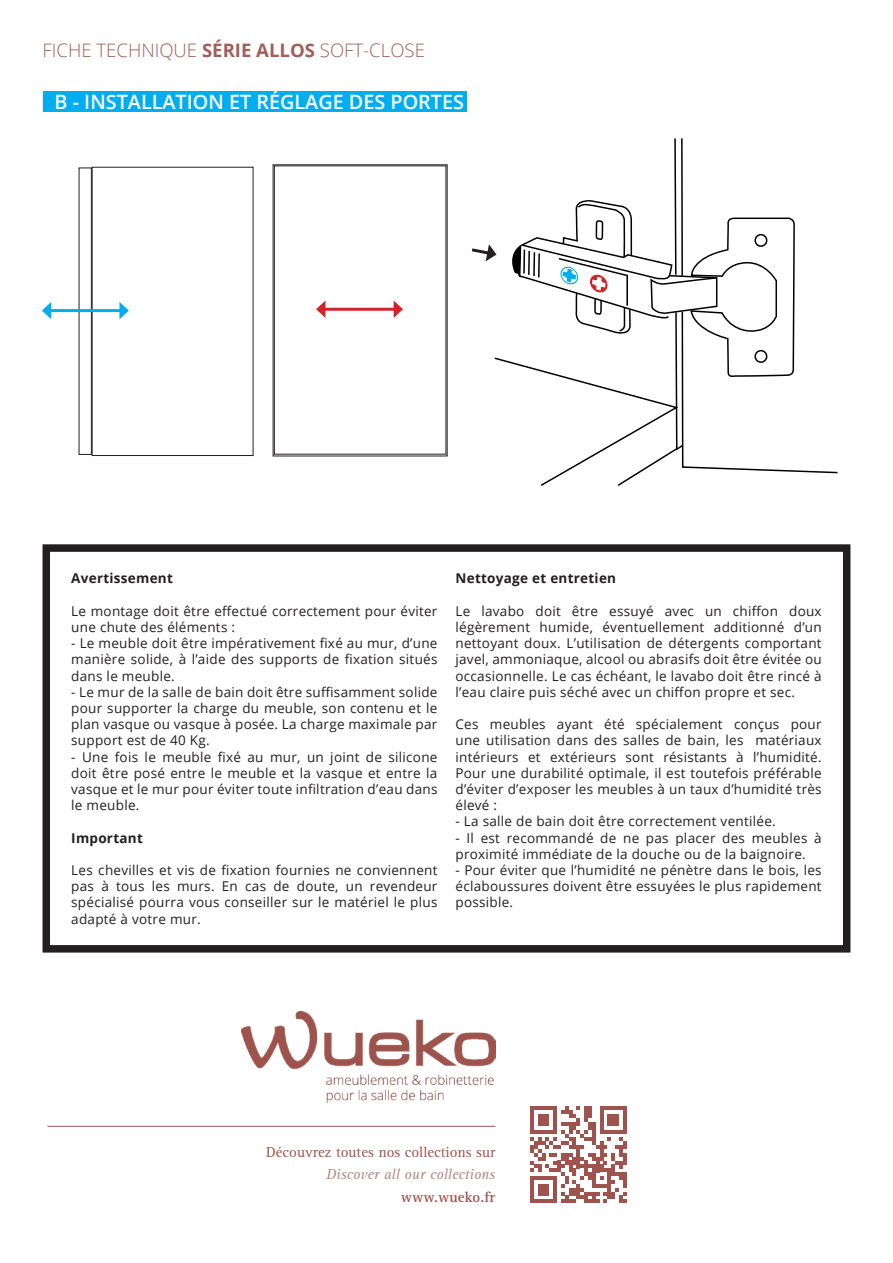
<style>
.page{position:relative;width:893px;height:1263px;background:#fff}
.page>*{position:absolute;margin:0;border:0;box-sizing:border-box;transform-origin:0 0}
.t1{font:600 19.8px "Open Sans";color:#fff}
.t2{font:300 18.6px "Open Sans";color:#a15f59}
.t3{font:15px "Rotis Serif";color:#9e534c}
.t4{font:italic 15px "Rotis Serif";color:#b28685}
.t5{font:700 15px "Rotis Serif";color:#9e534c}
.t6{font:13.5px/16.2px "Open Sans";letter-spacing:.02em;color:#231f20;text-align:justify}
.t7{font:700 13.5px "Open Sans";letter-spacing:.02em;color:#231f20}
.s1{font-weight:700}
</style>
<div class="page">
<hr style="left:47px;top:1126px;width:448px;height:1px;background:#9e534c">
<svg style="left:530px;top:1106px;width:97px;height:97px"></svg>
<img style="left:242px;top:1012px;width:253px;height:90px">
<div style="left:43px;top:544px;width:807px;height:408px;border:8px solid #231f20"></div>
<div style="left:44px;top:91px;width:423px;height:20px;background:#00aeef"></div>
<div style="left:79px;top:168px;width:13px;height:287px;border:1px solid #231f20"></div>
<hr style="left:323px;top:308px;width:73px;height:3px;background:#d1232a">
<svg style="left:394px;top:301px;width:9px;height:17px"></svg>
<svg style="left:316px;top:301px;width:9px;height:17px"></svg>
<hr style="left:49px;top:309px;width:73px;height:3px;background:#00aeef">
<svg style="left:119px;top:302px;width:10px;height:17px"></svg>
<svg style="left:42px;top:302px;width:9px;height:17px"></svg>
<div style="left:274px;top:165px;width:172px;height:289px;border:1px solid #231f20"></div>
<svg style="left:471px;top:138px;width:367px;height:348px"></svg>
<h2 class="t2" style="left:43px;top:37px;width:384px">FICHE TECHNIQUE <span class="s1">SÉRIE ALLOS</span> SOFT-CLOSE</h2>
<h1 class="t1" style="left:55px;top:88px;width:411px">B - INSTALLATION ET RÉGLAGE DES PORTES</h1>
<p class="t7" style="left:71px;top:569px;width:103px">Avertissement</p>
<p class="t6" style="left:71px;top:602px;width:368px">Le montage doit être effectué correctement pour éviter une chute des éléments :</p>
<p class="t6" style="left:71px;top:635px;width:368px">- Le meuble doit être impérativement fixé au mur, d’une manière solide, à l’aide des supports de fixation situés dans le meuble.</p>
<p class="t6" style="left:71px;top:683px;width:368px">- Le mur de la salle de bain doit être suffisamment solide pour supporter la charge du meuble, son contenu et le plan vasque ou vasque à posée. La charge maximale par support est de 40 Kg.</p>
<p class="t6" style="left:71px;top:748px;width:368px">- Une fois le meuble fixé au mur, un joint de silicone doit être posé entre le meuble et la vasque et entre la vasque et le mur pour éviter toute infiltration d’eau dans le meuble.</p>
<p class="t7" style="left:71px;top:828px;width:73px">Important</p>
<p class="t6" style="left:71px;top:862px;width:368px">Les chevilles et vis de fixation fournies ne conviennent pas à tous les murs. En cas de doute, un revendeur spécialisé pourra vous conseiller sur le matériel le plus adapté à votre mur.</p>
<p class="t7" style="left:455px;top:569px;width:162px">Nettoyage et entretien</p>
<p class="t6" style="left:455px;top:602px;width:368px">Le lavabo doit être essuyé avec un chiffon doux légèrement humide, éventuellement additionné d’un nettoyant doux. L’utilisation de détergents comportant javel, ammoniaque, alcool ou abrasifs doit être évitée ou occasionnelle. Le cas échéant, le lavabo doit être rincé à l’eau claire puis séché avec un chiffon propre et sec.</p>
<p class="t6" style="left:455px;top:716px;width:368px">Ces meubles ayant été spécialement conçus pour une utilisation dans des salles de bain, les matériaux intérieurs et extérieurs sont résistants à l’humidité.<br>Pour une durabilité optimale, il est toutefois préférable d’éviter d’exposer les meubles à un taux d’humidité très élevé :</p>
<p class="t6" style="left:455px;top:813px;width:322px">- La salle de bain doit être correctement ventilée.</p>
<p class="t6" style="left:455px;top:829px;width:368px">- Il est recommandé de ne pas placer des meubles à proximité immédiate de la douche ou de la baignoire.</p>
<p class="t6" style="left:455px;top:862px;width:368px">- Pour éviter que l’humidité ne pénètre dans le bois, les éclaboussures doivent être essuyées le plus rapidement possible.</p>
<p class="t3" style="left:266px;top:1143px;width:231px">Découvrez toutes nos collections sur</p>
<p class="t4" style="left:326px;top:1166px;width:171px">Discover all our collections</p>
<p class="t5" style="left:401px;top:1188px;width:96px">www.wueko.fr</p>
</div>
